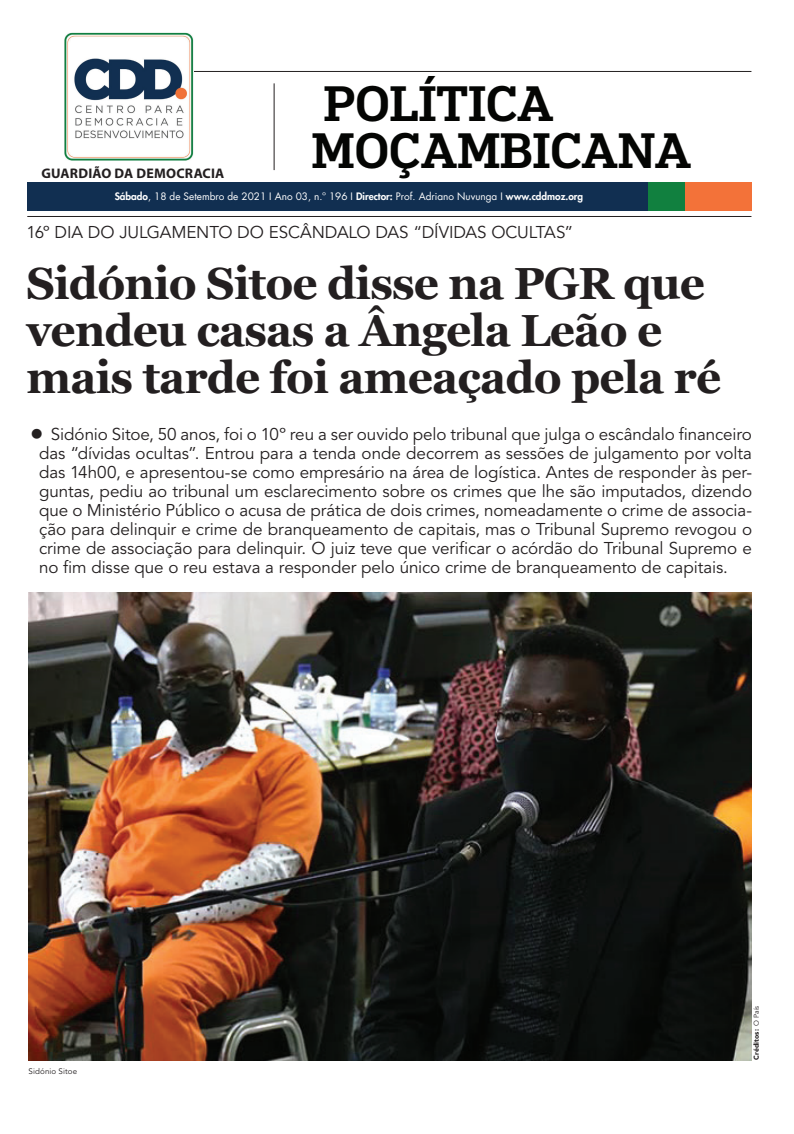
<style>
.page{position:relative;width:794px;height:1134px;background:#fff}
.page>*{position:absolute;margin:0;border:0;box-sizing:border-box;transform-origin:0 0}
.t1{font:500 47px "Popular";color:#040503}
.t2{font:700 45px/47px "Georgia";letter-spacing:-.02em;color:#231f20}
.t3{font:17px/19px "Avenir LT Std";letter-spacing:-.005em;color:#231f20;text-align:justify}
.t4{font:700 13.9px "Myriad Pro";letter-spacing:.015em;color:#231f20}
.t5{font:10px "Futura LT";color:#fff}
.t6{font:8px "Avenir LT Std";letter-spacing:.01em;color:#231f20}
.t7{font:900 7px "Avenir LT Std";letter-spacing:.015em;color:#231f20}
.s1{font-weight:800}
.s2{font-weight:400}
</style>
<div class="page">
<div style="left:27px;top:182px;width:724px;height:29px;background:#112f51"></div>
<hr style="left:82px;top:71px;width:669px;height:1px;background:#231f20">
<hr style="left:27px;top:216px;width:724px;height:1px;background:#231f20">
<div style="left:648px;top:182px;width:103px;height:29px;background:#f37239"></div>
<div style="left:648px;top:182px;width:37px;height:29px;background:#11803f"></div>
<hr style="left:274px;top:83px;width:1px;height:87px;background:#231f20">
<img style="left:65px;top:32px;width:128px;height:128px">
<img style="left:28px;top:593px;width:723px;height:467px">
<h1 class="t1" style="left:324px;top:72px;width:232px">POLÍTICA</h1>
<h1 class="t1" style="left:312px;top:119px;width:381px">MOÇAMBICANA</h1>
<p class="t5" style="left:115px;top:190px;width:470px"><span class="s1">Sábado</span>, 18 de Setembro de 2021 I Ano 03, n.º 196 I <span class="s1">Director:</span> Prof. Adriano Nuvunga I <span class="s1">www.cddmoz.org</span></p>
<p class="t4" style="left:41px;top:164px;width:184px">GUARDIÃO DA DEMOCRACIA</p>
<p class="t3" style="left:27px;top:223px;width:548px">16º DIA DO JULGAMENTO DO ESCÂNDALO DAS “DÍVIDAS OCULTAS”</p>
<h2 class="t2" style="left:27px;top:260px;width:696px">Sidónio Sitoe disse na PGR que vendeu casas a Ângela Leão e mais tarde foi ameaçado pela ré</h2>
<p class="t3" style="left:39px;top:425px;width:714px;text-indent:-8px">● Sidónio Sitoe, 50 anos, foi o 10º reu a ser ouvido pelo tribunal que julga o escândalo financeiro das “dívidas ocultas”. Entrou para a tenda onde decorrem as sessões de julgamento por volta das 14h00, e apresentou-se como empresário na área de logística. Antes de responder às per&shy;guntas, pediu ao tribunal um esclarecimento sobre os crimes que lhe são imputados, dizendo que o Ministério Público o acusa de prática de dois crimes, nomeadamente o crime de associa&shy;ção para delinquir e crime de branqueamento de capitais, mas o Tribunal Supremo revogou o crime de associação para delinquir. O juiz teve que verificar o acórdão do Tribunal Supremo e no fim disse que o reu estava a responder pelo único crime de branqueamento de capitais.</p>
<p class="t6" style="left:29px;top:1067px;width:50px">Sidónio Sitoe</p>
<p class="t7" style="left:752px;top:1060px;width:56px;rotate:-90deg">Créditos: <span class="s2">O País</span></p>
</div>
